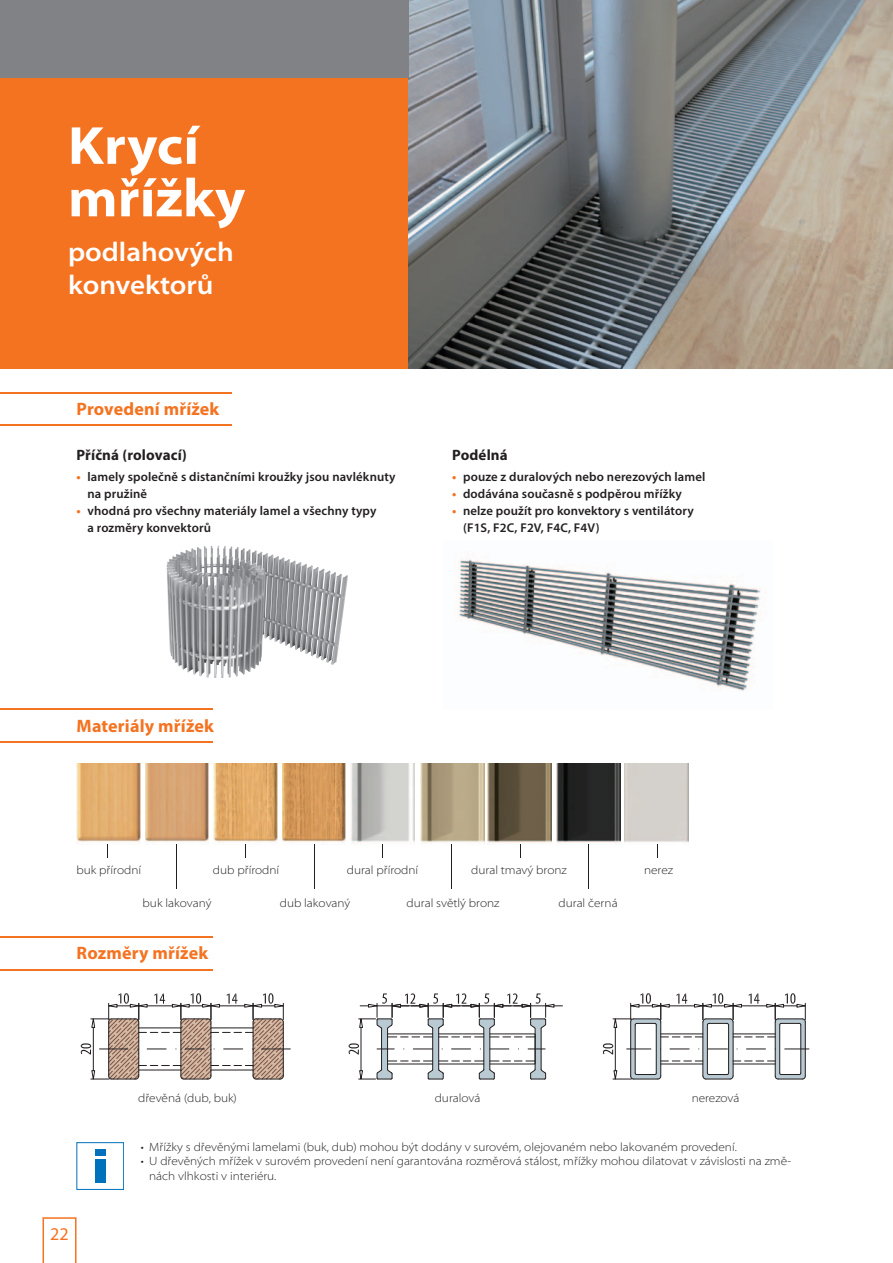
<style>
.page{position:relative;width:893px;height:1263px;background:#fff}
.page>*{position:absolute;margin:0;border:0;box-sizing:border-box;transform-origin:0 0}
.t1{font:700 semi-expanded 54px/52.5px "Myriad Pro";color:#fff}
.t2{font:600 semi-expanded 27px/32.4px "Myriad Pro";color:#fff}
.t3{font:700 18px "Myriad Pro";letter-spacing:.01em;color:#f47321}
.t4{font:18px "Myriad Pro";color:#f47321}
.t5{font:700 15px "Myriad Pro";letter-spacing:.01em;color:#231f20}
.t6{font:600 12.75px/16.8px "Myriad Pro";letter-spacing:.01em;color:#231f20}
.t7{font:300 semi-expanded 12px/14.4px "Myriad Pro";color:#231f20}
.s1{font-weight:700;color:#f47321}
</style>
<div class="page">
<svg style="left:43px;top:1217px;width:34px;height:46px"></svg>
<img style="left:420px;top:763px;width:64px;height:80px">
<div style="left:0;top:77px;width:408px;height:292px;background:#f47321"></div>
<img style="left:408px;top:0;width:485px;height:369px">
<div style="left:0;top:0;width:408px;height:77px;background:#808285"></div>
<div style="left:77px;top:1142px;width:47px;height:48px;border:1px solid #0072bc"></div>
<div style="left:95px;top:1159px;width:11px;height:23px;background:#0072bc"></div>
<div style="left:95px;top:1149px;width:11px;height:7px;background:#0072bc"></div>
<img style="left:167px;top:546px;width:181px;height:132px">
<svg style="left:81px;top:993px;width:209px;height:87px"></svg>
<svg style="left:603px;top:993px;width:206px;height:87px"></svg>
<svg style="left:349px;top:993px;width:213px;height:87px"></svg>
<img style="left:458px;top:559px;width:308px;height:132px">
<img style="left:77px;top:763px;width:63px;height:79px">
<img style="left:145px;top:763px;width:64px;height:79px">
<img style="left:214px;top:763px;width:63px;height:79px">
<img style="left:282px;top:763px;width:64px;height:79px">
<img style="left:351px;top:763px;width:63px;height:80px">
<img style="left:557px;top:763px;width:63px;height:80px">
<img style="left:488px;top:763px;width:63px;height:80px">
<div style="left:625px;top:763px;width:63px;height:80px;background:#d4d1cc"></div>
<hr style="left:176px;top:844px;width:1px;height:45px;background:#231f20">
<svg style="left:245px;top:844px;width:1px;height:13px"></svg>
<hr style="left:314px;top:844px;width:1px;height:45px;background:#231f20">
<svg style="left:382px;top:844px;width:1px;height:13px"></svg>
<hr style="left:451px;top:844px;width:1px;height:45px;background:#231f20">
<svg style="left:520px;top:844px;width:1px;height:13px"></svg>
<hr style="left:588px;top:844px;width:1px;height:45px;background:#231f20">
<svg style="left:657px;top:844px;width:1px;height:13px"></svg>
<hr style="left:0;top:392px;width:231px;height:1px;background:#f47321">
<hr style="left:0;top:708px;width:213px;height:2px;background:#f47321">
<hr style="left:0;top:936px;width:213px;height:1px;background:#f47321">
<hr style="left:0;top:425px;width:231px;height:1px;background:#f47321">
<hr style="left:0;top:741px;width:213px;height:2px;background:#f47321">
<hr style="left:0;top:969px;width:213px;height:1px;background:#f47321">
<h1 class="t1" style="left:68px;top:120px;width:179px">Krycí mřížky</h1>
<h2 class="t2" style="left:68px;top:237px;width:167px">podlahových konvektorů</h2>
<h3 class="t3" style="left:77px;top:397px;width:144px">Provedení mřížek</h3>
<p class="t5" style="left:77px;top:446px;width:112px">Příčná (rolovací)</p>
<p class="t6" style="left:87px;top:468px;width:310px;text-indent:-11px"><span class="s1">•</span> lamely společně s distančními kroužky jsou navléknuty na pružině</p>
<p class="t6" style="left:87px;top:502px;width:290px;text-indent:-11px"><span class="s1">•</span> vhodná pro všechny materiály lamel a všechny typy a rozměry konvektorů</p>
<p class="t5" style="left:452px;top:446px;width:57px">Podélná</p>
<p class="t6" style="left:452px;top:468px;width:255px"><span class="s1">•</span> pouze z duralových nebo nerezových lamel</p>
<p class="t6" style="left:452px;top:485px;width:231px"><span class="s1">•</span> dodávána současně s podpěrou mřížky</p>
<p class="t6" style="left:463px;top:502px;width:232px;text-indent:-11px"><span class="s1">•</span> nelze použít pro konvektory s ventilátory (F1S, F2C, F2V, F4C, F4V)</p>
<h3 class="t3" style="left:77px;top:714px;width:139px">Materiály mřížek</h3>
<p class="t7" style="left:77px;top:863px;width:66px">buk přírodní</p>
<p class="t7" style="left:213px;top:863px;width:68px">dub přírodní</p>
<p class="t7" style="left:347px;top:863px;width:73px">dural přírodní</p>
<p class="t7" style="left:471px;top:863px;width:97px">dural tmavý bronz</p>
<p class="t7" style="left:644px;top:863px;width:31px">nerez</p>
<p class="t7" style="left:143px;top:896px;width:70px">buk lakovaný</p>
<p class="t7" style="left:280px;top:896px;width:72px">dub lakovaný</p>
<p class="t7" style="left:407px;top:896px;width:94px">dural světlý bronz</p>
<p class="t7" style="left:559px;top:896px;width:61px">dural černá</p>
<h3 class="t3" style="left:77px;top:941px;width:133px">Rozměry mřížek</h3>
<p class="t7" style="left:138px;top:1091px;width:100px">dřevěná (dub, buk)</p>
<p class="t7" style="left:435px;top:1091px;width:47px">duralová</p>
<p class="t7" style="left:692px;top:1091px;width:49px">nerezová</p>
<h3 class="t4" style="left:50px;top:1223px;width:20px">22</h3>
<p class="t7" style="left:141px;top:1140px;width:598px">• Mřížky s dřevěnými lamelami (buk, dub) mohou být dodány v surovém, olejovaném nebo lakovaném provedení.</p>
<p class="t7" style="left:149px;top:1154px;width:643px;text-indent:-9px">• U dřevěných mřížek v surovém provedení není garantována rozměrová stálost, mřížky mohou dilatovat v závislosti na změ&shy;nách vlhkosti v interiéru.</p>
</div>
